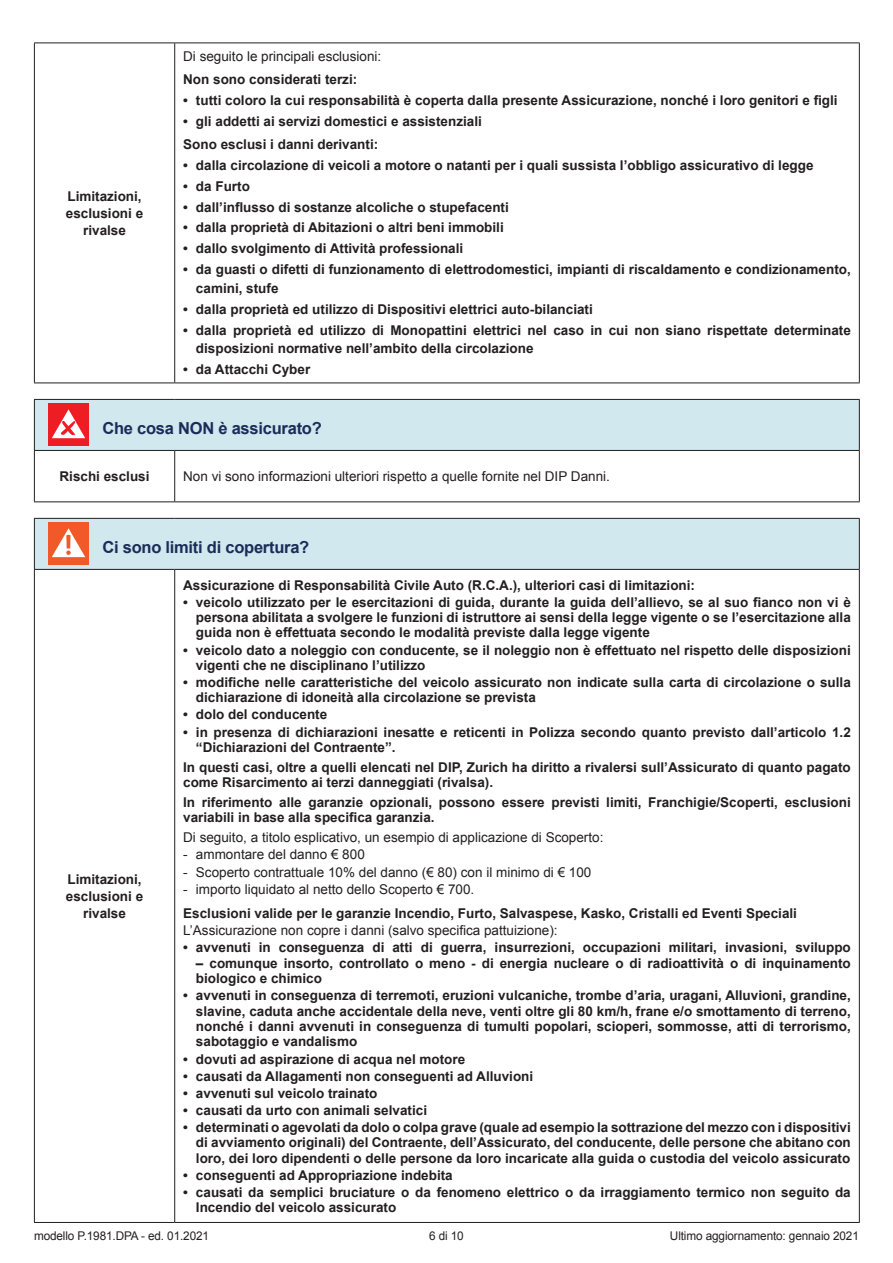
<style>
.page{position:relative;width:893px;height:1263px;background:#fff}
.page>*{position:absolute;margin:0;border:0;box-sizing:border-box;transform-origin:0 0}
.t1{font:700 16.5px "Arial";letter-spacing:-.015em;color:#1c2c59}
.t2{font:700 13.5px/15.5px "Arial";color:#231f20}
.t3{font:13.5px "Arial";color:#231f20}
.t4{font:12px "Arial";letter-spacing:-.01em;color:#231f20}
</style>
<div class="page">
<hr style="left:34px;top:43px;width:141px;height:1px;background:#231f20">
<hr style="left:34px;top:43px;width:1px;height:339px;background:#231f20">
<hr style="left:175px;top:43px;width:685px;height:1px;background:#231f20">
<hr style="left:174px;top:43px;width:1px;height:339px;background:#231f20">
<hr style="left:859px;top:43px;width:1px;height:339px;background:#231f20">
<hr style="left:34px;top:382px;width:141px;height:1px;background:#231f20">
<hr style="left:175px;top:382px;width:685px;height:1px;background:#231f20">
<div style="left:34px;top:399px;width:825px;height:51px;background:#d0e8ee"></div>
<hr style="left:34px;top:399px;width:141px;height:1px;background:#231f20">
<hr style="left:34px;top:400px;width:1px;height:50px;background:#231f20">
<hr style="left:175px;top:399px;width:685px;height:1px;background:#231f20">
<hr style="left:859px;top:400px;width:1px;height:50px;background:#231f20">
<hr style="left:34px;top:450px;width:141px;height:1px;background:#231f20">
<hr style="left:34px;top:451px;width:1px;height:50px;background:#231f20">
<hr style="left:175px;top:450px;width:685px;height:1px;background:#231f20">
<hr style="left:174px;top:451px;width:1px;height:50px;background:#231f20">
<hr style="left:859px;top:451px;width:1px;height:50px;background:#231f20">
<hr style="left:34px;top:501px;width:141px;height:1px;background:#231f20">
<hr style="left:175px;top:501px;width:685px;height:1px;background:#231f20">
<div style="left:48px;top:404px;width:41px;height:42px;background:#ee1d23"></div>
<svg style="left:52px;top:409px;width:33px;height:29px"></svg>
<div style="left:34px;top:518px;width:825px;height:51px;background:#d0e8ee"></div>
<hr style="left:34px;top:518px;width:141px;height:1px;background:#231f20">
<hr style="left:34px;top:519px;width:1px;height:50px;background:#231f20">
<hr style="left:175px;top:518px;width:685px;height:1px;background:#231f20">
<hr style="left:859px;top:519px;width:1px;height:50px;background:#231f20">
<hr style="left:34px;top:569px;width:141px;height:1px;background:#231f20">
<hr style="left:34px;top:570px;width:1px;height:652px;background:#231f20">
<hr style="left:175px;top:569px;width:685px;height:1px;background:#231f20">
<hr style="left:174px;top:570px;width:1px;height:652px;background:#231f20">
<hr style="left:859px;top:570px;width:1px;height:652px;background:#231f20">
<hr style="left:34px;top:1222px;width:141px;height:1px;background:#231f20">
<hr style="left:175px;top:1222px;width:685px;height:1px;background:#231f20">
<div style="left:48px;top:523px;width:41px;height:42px;background:#f15929"></div>
<svg style="left:52px;top:528px;width:33px;height:29px"></svg>
<p class="t2" style="left:66px;top:188px;width:79px;line-height:17.2px;text-align:center">Limitazioni, esclusioni e rivalse</p>
<p class="t3" style="left:183px;top:48px;width:200px">Di seguito le principali esclusioni:</p>
<p class="t2" style="left:183px;top:72px;width:176px">Non sono considerati terzi:</p>
<p class="t2" style="left:183px;top:93px;width:656px">• tutti coloro la cui responsabilità è coperta dalla presente Assicurazione, nonché i loro genitori e figli</p>
<p class="t2" style="left:183px;top:110px;width:300px;line-height:23px">• gli addetti ai servizi domestici e assistenziali<br>Sono esclusi i danni derivanti:</p>
<p class="t2" style="left:183px;top:158px;width:632px">• dalla circolazione di veicoli a motore o natanti per i quali sussista l’obbligo assicurativo di legge</p>
<p class="t2" style="left:183px;top:179px;width:68px">• da Furto</p>
<p class="t2" style="left:183px;top:200px;width:327px">• dall’influsso di sostanze alcoliche o stupefacenti</p>
<p class="t2" style="left:183px;top:220px;width:322px">• dalla proprietà di Abitazioni o altri beni immobili</p>
<p class="t2" style="left:183px;top:241px;width:282px">• dallo svolgimento di Attività professionali</p>
<p class="t2" style="left:196px;top:260px;width:656px;line-height:18.8px;text-indent:-13px">• da guasti o difetti di funzionamento di elettrodomestici, impianti di riscaldamento e condizionamento, camini, stufe</p>
<p class="t2" style="left:183px;top:302px;width:411px">• dalla proprietà ed utilizzo di Dispositivi elettrici auto-bilanciati</p>
<p class="t2" style="left:196px;top:321px;width:656px;line-height:18.8px;text-indent:-13px">• dalla proprietà ed utilizzo di Monopattini elettrici nel caso in cui non siano rispettate determinate disposizioni normative nell’ambito della circolazione</p>
<p class="t2" style="left:183px;top:362px;width:129px">• da Attacchi Cyber</p>
<p class="t1" style="left:102px;top:417px;width:221px">Che cosa NON è assicurato?</p>
<p class="t2" style="left:60px;top:469px;width:92px">Rischi esclusi</p>
<p class="t3" style="left:183px;top:467px;width:428px">Non vi sono informazioni ulteriori rispetto a quelle fornite nel DIP Danni.</p>
<p class="t1" style="left:102px;top:536px;width:208px">Ci sono limiti di copertura?</p>
<p class="t2" style="left:66px;top:871px;width:79px;line-height:17.2px;text-align:center">Limitazioni, esclusioni e rivalse</p>
<p class="t2" style="left:183px;top:577px;width:513px">Assicurazione di Responsabilità Civile Auto (R.C.A.), ulteriori casi di limitazioni:</p>
<p class="t2" style="left:196px;top:595px;width:656px;text-align:justify;text-indent:-13px">• veicolo utilizzato per le esercitazioni di guida, durante la guida dell’allievo, se al suo fianco non vi è persona abilitata a svolgere le funzioni di istruttore ai sensi della legge vigente o se l’esercitazione alla guida non è effettuata secondo le modalità previste dalla legge vigente</p>
<p class="t2" style="left:196px;top:642px;width:656px;text-indent:-13px">• veicolo dato a noleggio con conducente, se il noleggio non è effettuato nel rispetto delle disposizioni vigenti che ne disciplinano l’utilizzo</p>
<p class="t2" style="left:196px;top:675px;width:656px;text-indent:-13px">• modifiche nelle caratteristiche del veicolo assicurato non indicate sulla carta di circolazione o sulla dichiarazione di idoneità alla circolazione se prevista</p>
<p class="t2" style="left:183px;top:707px;width:146px">• dolo del conducente</p>
<p class="t2" style="left:196px;top:724px;width:656px;text-indent:-13px">• in presenza di dichiarazioni inesatte e reticenti in Polizza secondo quanto previsto dall’articolo 1.2 “Dichiarazioni del Contraente”.</p>
<p class="t2" style="left:183px;top:759px;width:669px">In questi casi, oltre a quelli elencati nel DIP, Zurich ha diritto a rivalersi sull’Assicurato di quanto pagato come Risarcimento ai terzi danneggiati (rivalsa).</p>
<p class="t2" style="left:183px;top:794px;width:669px">In riferimento alle garanzie opzionali, possono essere previsti limiti, Franchigie/Scoperti, esclusioni variabili in base alla specifica garanzia.</p>
<p class="t3" style="left:183px;top:828px;width:422px">Di seguito, a titolo esplicativo, un esempio di applicazione di Scoperto:</p>
<p class="t3" style="left:183px;top:845px;width:183px">- ammontare del danno € 800</p>
<p class="t3" style="left:183px;top:863px;width:410px">- Scoperto contrattuale 10% del danno (€ 80) con il minimo di € 100</p>
<p class="t3" style="left:183px;top:880px;width:293px">- importo liquidato al netto dello Scoperto € 700.</p>
<p class="t2" style="left:183px;top:906px;width:615px">Esclusioni valide per le garanzie Incendio, Furto, Salvaspese, Kasko, Cristalli ed Eventi Speciali</p>
<p class="t3" style="left:183px;top:922px;width:376px">L’Assicurazione non copre i danni (salvo specifica pattuizione):</p>
<p class="t2" style="left:183px;top:940px;width:669px">• avvenuti in conseguenza di atti di guerra, insurrezioni, occupazioni militari, invasioni, sviluppo</p>
<p class="t2" style="left:196px;top:956px;width:656px">– comunque insorto, controllato o meno - di energia nucleare o di radioattività o di inquinamento biologico e chimico</p>
<p class="t2" style="left:196px;top:988px;width:656px;text-align:justify;text-indent:-13px">• avvenuti in conseguenza di terremoti, eruzioni vulcaniche, trombe d’aria, uragani, Alluvioni, grandine, slavine, caduta anche accidentale della neve, venti oltre gli 80 km/h, frane e/o smottamento di terreno, nonché i danni avvenuti in conseguenza di tumulti popolari, scioperi, sommosse, atti di terrorismo, sabotaggio e vandalismo</p>
<p class="t2" style="left:183px;top:1051px;width:284px">• dovuti ad aspirazione di acqua nel motore</p>
<p class="t2" style="left:183px;top:1068px;width:352px">• causati da Allagamenti non conseguenti ad Alluvioni</p>
<p class="t2" style="left:183px;top:1086px;width:196px">• avvenuti sul veicolo trainato</p>
<p class="t2" style="left:183px;top:1103px;width:245px">• causati da urto con animali selvatici</p>
<p class="t2" style="left:196px;top:1120px;width:656px;text-align:justify;text-indent:-13px">• determinati o agevolati da dolo o colpa grave (quale ad esempio la sottrazione del mezzo con i dispositivi di avviamento originali) del Contraente, dell’Assicurato, del conducente, delle persone che abitano con loro, dei loro dipendenti o delle persone da loro incaricate alla guida o custodia del veicolo assicurato</p>
<p class="t2" style="left:183px;top:1167px;width:271px">• conseguenti ad Appropriazione indebita</p>
<p class="t2" style="left:196px;top:1185px;width:656px;text-indent:-13px">• causati da semplici bruciature o da fenomeno elettrico o da irraggiamento termico non seguito da<br>Incendio del veicolo assicurato</p>
<p class="t4" style="left:34px;top:1228px;width:177px">modello P.1981.DPA - ed. 01.2021</p>
<p class="t4" style="left:429px;top:1228px;width:36px">6 di 10</p>
<p class="t4" style="left:670px;top:1228px;width:190px">Ultimo aggiornamento: gennaio 2021</p>
</div>
